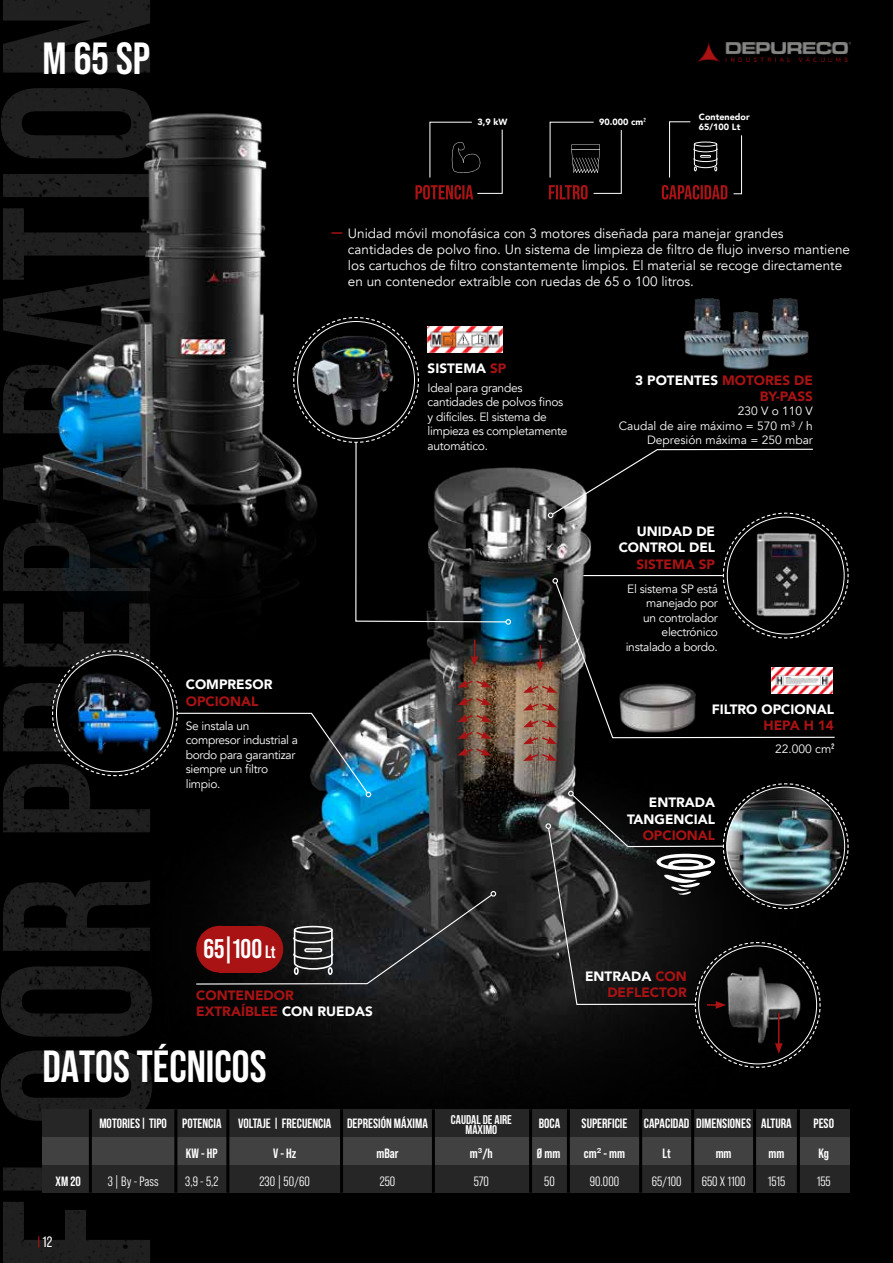
<style>
.page{position:relative;width:893px;height:1263px;background:#000}
.page>*{position:absolute;margin:0;border:0;box-sizing:border-box;transform-origin:0 0}
.t1{font:700 45px "Bebas Neue";color:#fff}
.t2{font:700 45px "Bebas Neue Pro";color:#fff}
.t3{font:700 27px "Bebas Neue Pro";color:#fff}
.t4{font:15px "Bebas Neue Pro";color:#fff}
.t5{font:13.5px/16.2px "Avenir";color:#fff}
.t6{font:900 13.5px/16.2px "Avenir";color:#a91314;text-align:right}
.t7{font:700 13.5px "Bebas Neue";color:#fff}
.t8{font:900 13.5px/16.2px "Avenir";color:#fff;text-align:right}
.t9{font:13.5px "Bebas Neue Pro Middle";color:#fff}
.t10{font:700 13.5px "Bebas Neue Pro";color:#fff}
.t11{font:700 12.75px/10.5px "Bebas Neue";color:#fff;text-align:center}
.t12{font:12px/14.4px "Avenir";letter-spacing:-.025em;color:#fff}
.t13{font:12px/14.4px "Avenir";color:#fff;text-align:right}
.t14{font:900 9px/10.8px "Avenir";color:#fff}
.s1{font-family:"Bebas Neue";font-weight:700}
.s2{color:#a91314}
.s3{color:#fff}
.s4{font-size:18px}
.s5{font-family:"Bebas Neue Pro"}
.s6{font-family:"Arial";font-weight:400}
</style>
<div class="page">
<img style="left:1px;top:0;width:149px;height:1263px">
<img style="left:697px;top:43px;width:153px;height:19px">
<img style="left:15px;top:660px;width:561px;height:504px">
<div style="left:669px;top:121px;width:73px;height:73px;border:1px solid #fff"></div>
<div style="left:550px;top:122px;width:72px;height:72px;border:1px solid #fff"></div>
<svg style="left:571px;top:144px;width:29px;height:29px"></svg>
<div style="left:690px;top:109px;width:62px;height:26px;background:#000"></div>
<div style="left:594px;top:114px;width:38px;height:16px;background:#000"></div>
<div style="left:694px;top:142px;width:23px;height:5px;border:1px solid #fff;border-radius:50%"></div>
<svg style="left:693px;top:144px;width:25px;height:27px"></svg>
<div style="left:659px;top:178px;width:74px;height:26px;background:#000"></div>
<div style="left:539px;top:178px;width:55px;height:26px;background:#000"></div>
<img style="left:1px;top:97px;width:543px;height:563px">
<div style="left:43px;top:1165px;width:807px;height:28px;background:#262626"></div>
<div style="left:43px;top:1109px;width:807px;height:28px;background:#262626"></div>
<div style="left:43px;top:1137px;width:807px;height:28px;background:#414141"></div>
<hr style="left:89px;top:1109px;width:3px;height:84px;background:#000">
<hr style="left:174px;top:1109px;width:3px;height:84px;background:#000">
<hr style="left:226px;top:1109px;width:3px;height:84px;background:#000">
<hr style="left:340px;top:1109px;width:3px;height:84px;background:#000">
<hr style="left:432px;top:1109px;width:3px;height:84px;background:#000">
<hr style="left:529px;top:1109px;width:3px;height:84px;background:#000">
<hr style="left:567px;top:1109px;width:3px;height:84px;background:#000">
<hr style="left:639px;top:1109px;width:3px;height:84px;background:#000">
<hr style="left:691px;top:1109px;width:3px;height:84px;background:#000">
<hr style="left:753px;top:1109px;width:3px;height:84px;background:#000">
<hr style="left:797px;top:1109px;width:3px;height:84px;background:#000">
<svg style="left:51px;top:650px;width:320px;height:147px"></svg>
<div style="left:56px;top:655px;width:117px;height:117px;background:#000;border-radius:50%"></div>
<img style="left:67px;top:671px;width:96px;height:84px">
<img style="left:684px;top:298px;width:125px;height:72px">
<svg style="left:195px;top:891px;width:301px;height:94px"></svg>
<svg style="left:293px;top:316px;width:218px;height:309px"></svg>
<div style="left:298px;top:321px;width:116px;height:117px;background:#000;border-radius:50%"></div>
<img style="left:305px;top:329px;width:102px;height:102px">
<img style="left:427px;top:327px;width:76px;height:26px">
<svg style="left:471px;top:640px;width:7px;height:26px"></svg>
<svg style="left:523px;top:753px;width:34px;height:8px"></svg>
<svg style="left:457px;top:747px;width:34px;height:9px"></svg>
<svg style="left:457px;top:730px;width:34px;height:9px"></svg>
<svg style="left:457px;top:714px;width:34px;height:8px"></svg>
<svg style="left:457px;top:697px;width:34px;height:8px"></svg>
<svg style="left:523px;top:448px;width:326px;height:296px"></svg>
<svg style="left:457px;top:679px;width:34px;height:9px"></svg>
<div style="left:236px;top:926px;width:47px;height:46px;background:#a91314;border-radius:50%"></div>
<div style="left:196px;top:926px;width:47px;height:46px;background:#a91314;border-radius:50%"></div>
<div style="left:219px;top:926px;width:42px;height:46px;background:#a91314"></div>
<img style="left:771px;top:667px;width:61px;height:26px">
<img style="left:617px;top:680px;width:80px;height:56px">
<svg style="left:545px;top:783px;width:304px;height:285px"></svg>
<svg style="left:549px;top:185px;width:39px;height:15px"></svg>
<svg style="left:415px;top:185px;width:58px;height:15px"></svg>
<svg style="left:662px;top:185px;width:65px;height:15px"></svg>
<h1 class="t2" style="left:43px;top:33px;width:109px">M 65 SP</h1>
<p class="t8" style="left:186px;top:676px;width:88px">COMPRESOR</p>
<p class="t6" style="left:186px;top:692px;width:74px">OPCIONAL</p>
<p class="t12" style="left:186px;top:719px;width:114px">Se instala un compresor industrial a bordo para garantizar siempre un filtro limpio.</p>
<p class="t14" style="left:477px;top:116px;width:31px">3,9 kW</p>
<p class="t14" style="left:599px;top:116px;width:48px">90.000 cm<span class="s1">²</span></p>
<p class="t14" style="left:699px;top:111px;width:52px">Contenedor<br>65/100 Lt</p>
<p class="t5" style="left:348px;top:225px;width:504px">Unidad móvil monofásica con 3 motores diseñada para manejar grandes cantidades de polvo fino. Un sistema de limpieza de filtro de flujo inverso mantiene los cartuchos de filtro constantemente limpios. El material se recoge directamente en un contenedor extraíble con ruedas de 65 o 100 litros.</p>
<p class="t8" style="left:428px;top:360px;width:80px">SISTEMA <span class="s2">SP</span></p>
<p class="t12" style="left:428px;top:381px;width:141px">Ideal para grandes cantidades de polvos finos y difíciles. El sistema de limpieza es completamente automático.</p>
<p class="t6" style="left:635px;top:372px;width:179px"><span class="s3">3 POTENTES</span> MOTORES DE<br>BY-PASS</p>
<p class="t13" style="left:619px;top:404px;width:196px">230 V o 110 V<br>Caudal de aire máximo = 570 m³ / h<br>Depresión máxima = 250 mbar</p>
<p class="t8" style="left:619px;top:523px;width:98px">UNIDAD DE<br>CONTROL DEL</p>
<p class="t6" style="left:636px;top:555px;width:80px">SISTEMA SP</p>
<p class="t12" style="left:626px;top:582px;width:94px;text-align:right">El sistema SP está manejado por<br>un controlador electrónico instalado a bordo.</p>
<p class="t8" style="left:712px;top:701px;width:124px">FILTRO OPCIONAL</p>
<p class="t6" style="left:763px;top:717px;width:72px">HEPA H 14</p>
<p class="t12" style="left:775px;top:742px;width:61px">22.000 cm<span class="s1">²</span></p>
<p class="t8" style="left:627px;top:794px;width:90px">ENTRADA<br>TANGENCIAL</p>
<p class="t6" style="left:643px;top:827px;width:74px">OPCIONAL</p>
<h2 class="t3" style="left:204px;top:933px;width:74px">65|100 <span class="s4">Lt</span></h2>
<p class="t6" style="left:196px;top:987px;width:178px;text-align:left">CONTENEDOR<br>EXTRAÍBLEE <span class="s3">CON RUEDAS</span></p>
<p class="t6" style="left:585px;top:968px;width:103px"><span class="s3">ENTRADA</span> CON<br>DEFLECTOR</p>
<h1 class="t1" style="left:43px;top:1041px;width:226px">DATOS TÉCNICOS</h1>
<p class="t11" style="left:451px;top:1114px;width:62px">CAUDAL DE AIRE<br>MÁXIMO</p>
<p class="t7" style="left:99px;top:1116px;width:330px">MOTORIES| TIPO POTENCIA VOLTAJE | FRECUENCIA DEPRESIÓN MÁXIMA</p>
<p class="t7" style="left:539px;top:1116px;width:23px">BOCA</p>
<p class="t7" style="left:582px;top:1116px;width:212px"><span class="s5">SUPERFICIE</span> CAPACIDAD DIMENSIONES ALTURA</p>
<p class="t7" style="left:813px;top:1116px;width:22px">PESO</p>
<p class="t10" style="left:186px;top:1145px;width:33px">KW - HP</p>
<p class="t10" style="left:273px;top:1145px;width:25px">V - Hz</p>
<p class="t10" style="left:376px;top:1145px;width:24px">mBar</p>
<p class="t10" style="left:470px;top:1145px;width:24px">m<span class="s6">³</span>/h</p>
<p class="t10" style="left:537px;top:1145px;width:25px">Ø mm</p>
<p class="t10" style="left:584px;top:1145px;width:43px">cm<span class="s6">²</span> - mm</p>
<p class="t10" style="left:663px;top:1145px;width:10px">Lt</p>
<p class="t10" style="left:716px;top:1145px;width:17px">mm</p>
<p class="t10" style="left:768px;top:1145px;width:17px">mm</p>
<p class="t10" style="left:818px;top:1145px;width:12px">Kg</p>
<p class="t10" style="left:56px;top:1173px;width:27px">XM 20</p>
<p class="t9" style="left:108px;top:1173px;width:52px">3 | By - Pass</p>
<p class="t9" style="left:185px;top:1173px;width:35px">3,9 - 5,2</p>
<p class="t9" style="left:260px;top:1173px;width:52px">230 | 50/60</p>
<p class="t9" style="left:380px;top:1173px;width:17px">250</p>
<p class="t9" style="left:474px;top:1173px;width:17px">570</p>
<p class="t9" style="left:544px;top:1173px;width:12px">50</p>
<p class="t9" style="left:590px;top:1173px;width:31px">90.000</p>
<p class="t9" style="left:652px;top:1173px;width:31px">65/100</p>
<p class="t9" style="left:702px;top:1173px;width:45px">650 X 1100</p>
<p class="t9" style="left:768px;top:1173px;width:19px">1515</p>
<p class="t9" style="left:817px;top:1173px;width:15px">155</p>
<p class="t4" style="left:43px;top:1233px;width:11px">12</p>
</div>
